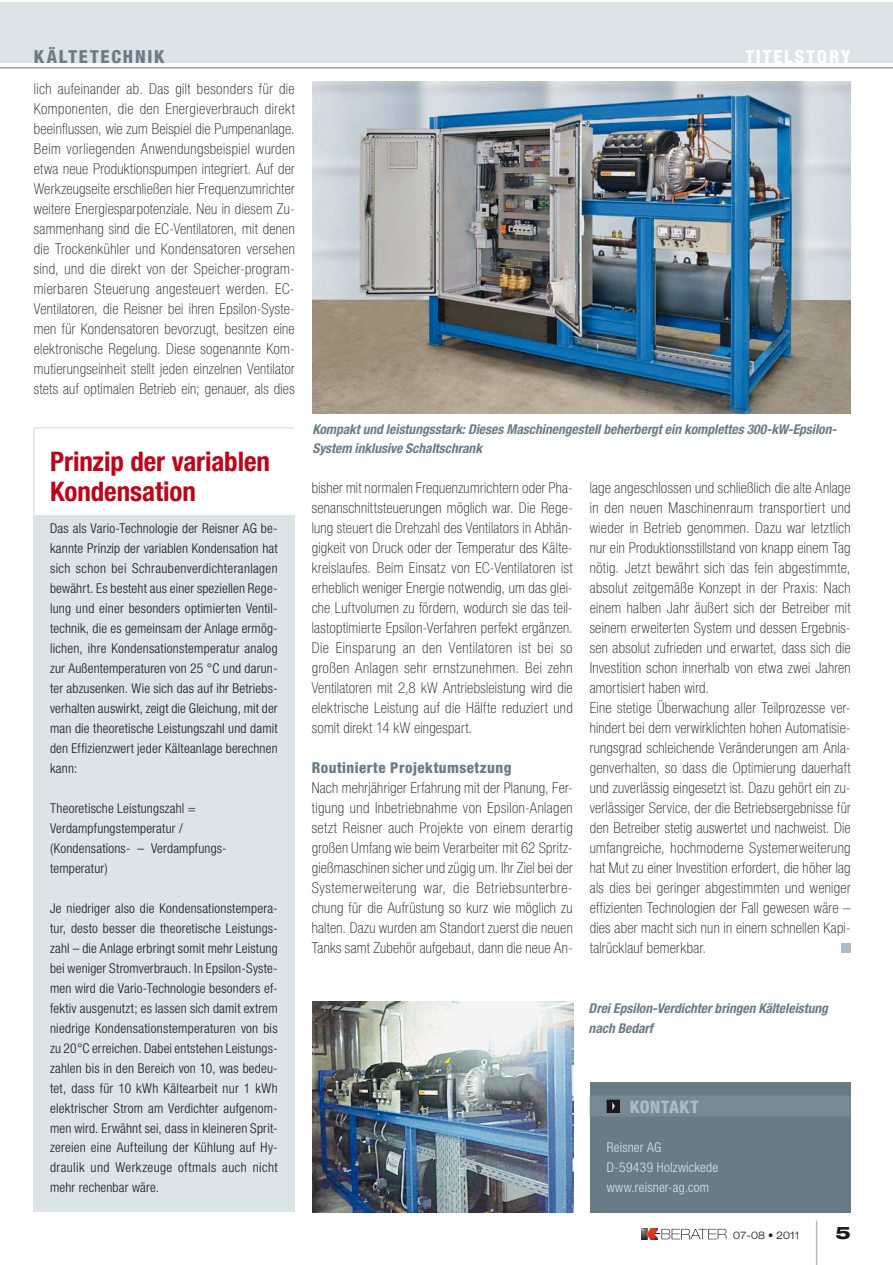
<style>
.page{position:relative;width:893px;height:1265px;background:#fff}
.page>*{position:absolute;margin:0;border:0;box-sizing:border-box;transform-origin:0 0}
.t1{font:700 condensed 27px/30px "Helvetica Neue LT Std";letter-spacing:-.005em;color:#c00318}
.t2{font:800 condensed 18px "Helvetica Neue LT Std";letter-spacing:.105em;color:#697c86}
.t3{font:800 condensed 18px "Helvetica Neue LT Std";letter-spacing:.105em;color:#fff}
.t4{font:800 condensed 17.25px "Helvetica Neue LT Std";letter-spacing:.03em;color:#adbcc4}
.t5{font:800 expanded 17.25px "Helvetica Neue LT Std";color:#1a171c}
.t6{font:100 condensed 15px/20px "Helvetica Neue LT Std";letter-spacing:.02em;color:#1a171c;text-align:justify}
.t7{font:800 condensed 15px "Helvetica Neue LT Std";letter-spacing:.025em;color:#697c86}
.t8{font:300 condensed 13.5px/20px "Helvetica Neue LT Std";letter-spacing:.015em;color:#1a171c;text-align:justify}
.t9{font:italic 700 condensed 13.5px/20px "Helvetica Neue LT Std";color:#697c86}
.t10{font:300 condensed 13.5px/20px "Helvetica Neue LT Std";letter-spacing:.015em;color:#dde4e8}
.t11{font:300 expanded 10.5px "Helvetica Neue LT Std";color:#1a171c}
</style>
<div class="page">
<img style="left:641px;top:1228px;width:14px;height:11px">
<svg style="left:655px;top:1228px;width:71px;height:11px"></svg>
<hr style="left:815px;top:1220px;width:2px;height:44px;background:#adbcc4">
<div style="left:0;top:2px;width:892px;height:61px;background:#dde4e8"></div>
<hr style="left:0;top:67px;width:892px;height:1px;background:#697c86">
<div style="left:840px;top:942px;width:10px;height:10px;background:#adbcc4"></div>
<div style="left:589px;top:1081px;width:261px;height:131px;background:#697c86"></div>
<div style="left:33px;top:515px;width:262px;height:696px;background:#dde4e8"></div>
<div style="left:589px;top:1095px;width:261px;height:21px;background:#788993"></div>
<div style="left:607px;top:1100px;width:12px;height:12px;background:#1a171c"></div>
<div style="left:606px;top:1099px;width:13px;height:13px;border:1px solid #1a171c"></div>
<svg style="left:612px;top:1102px;width:3px;height:8px"></svg>
<img style="left:312px;top:1001px;width:261px;height:211px">
<svg style="left:33px;top:427px;width:261px;height:88px"></svg>
<img style="left:312px;top:82px;width:538px;height:331px">
<p class="t2" style="left:34px;top:50px;width:132px">KÄLTETECHNIK</p>
<p class="t3" style="left:745px;top:50px;width:107px">TITELSTORY</p>
<p class="t6" style="left:34px;top:81px;width:262px">lich auf ein an der ab. Das gilt besonders für die Komponenten, die den Energieverbrauch direkt beeinflussen, wie zum Beispiel die Pumpenanlage.<br>Beim vorliegenden Anwendungsbeispiel wurden etwa neue Produktionspumpen integriert. Auf der Werkzeugseite erschließen hier Frequenzumrichter weitere Energiesparpotenziale. Neu in diesem Zu&shy;sammenhang sind die EC-Ventilatoren, mit denen die Trockenkühler und Kondensatoren versehen sind, und die direkt von der Speicher-program&shy;mierbaren Steuerung angesteuert werden. EC-Ventilatoren, die Reisner bei ihren Epsilon-Syste&shy;men für Kondensatoren bevorzugt, besitzen eine elektronische Regelung. Diese sogenannte Kom&shy;mutierungseinheit stellt jeden einzelnen Ventilator stets auf optimalen Betrieb ein; genauer, als dies</p>
<h1 class="t1" style="left:50px;top:450px;width:221px">Prinzip der variablen<br>Kondensation</h1>
<p class="t8" style="left:50px;top:520px;width:229px">Das als Vario-Technologie der Reisner AG be&shy;kannte Prinzip der variablen Kondensation hat sich schon bei Schraubenverdichteranlagen bewährt. Es besteht aus einer speziellen Rege&shy;lung und einer besonders optimierten Ventil&shy;technik, die es gemeinsam der Anlage ermög&shy;lichen, ihre Kondensationstemperatur analog zur Außentemperaturen von 25 °C und darun&shy;ter abzusenken. Wie sich das auf ihr Betriebs&shy;verhalten auswirkt, zeigt die Gleichung, mit der man die theoretische Leistungszahl und damit den Effizienzwert jeder Kälteanlage berechnen kann:</p>
<p class="t8" style="left:50px;top:800px;width:178px;text-align:left">Theoretische Leistungszahl =<br>Verdampfungstemperatur / (Kondensations- – Verdampfungs&shy;temperatur)</p>
<p class="t8" style="left:50px;top:899px;width:229px">Je niedriger also die Kondensationstempera&shy;tur, desto besser die theoretische Leistungs&shy;zahl – die Anlage erbringt somit mehr Leistung bei weniger Stromverbrauch. In Epsilon-Syste&shy;men wird die Vario-Technologie besonders ef&shy;fektiv ausgenutzt; es lassen sich damit extrem niedrige Kondensationstemperaturen von bis zu 20°C erreichen. Dabei entstehen Leistungs&shy;zahlen bis in den Bereich von 10, was bedeu&shy;tet, dass für 10 kWh Kältearbeit nur 1 kWh elektrischer Strom am Verdichter aufgenom&shy;men wird. Erwähnt sei, dass in kleineren Sprit&shy;zereien eine Aufteilung der Kühlung auf Hy&shy;draulik und Werkzeuge oftmals auch nicht mehr rechenbar wäre.</p>
<p class="t9" style="left:312px;top:420px;width:525px">Kompakt und leistungsstark: Dieses Maschinengestell beherbergt ein komplettes 300-kW-Epsilon-<br>System inklusive Schaltschrank</p>
<p class="t6" style="left:312px;top:480px;width:262px">bisher mit normalen Frequenzumrichtern oder Pha&shy;senanschnittsteuerungen möglich war. Die Rege&shy;lung steuert die Drehzahl des Ventilators in Abhän&shy;gigkeit von Druck oder der Temperatur des Kälte&shy;kreislaufes. Beim Einsatz von EC-Ventilatoren ist erheblich weniger Energie notwendig, um das glei&shy;che Luftvolumen zu fördern, wodurch sie das teil&shy;lastoptimierte Epsilon-Verfahren perfekt ergänzen.<br>Die Einsparung an den Ventilatoren ist bei so großen Anlagen sehr ernstzunehmen. Bei zehn Ventilatoren mit 2,8 kW Antriebsleistung wird die elektrische Leistung auf die Hälfte reduziert und somit direkt 14 kW eingespart.</p>
<p class="t7" style="left:312px;top:762px;width:201px">Routinierte Projektumsetzung</p>
<p class="t6" style="left:312px;top:779px;width:262px">Nach mehrjähriger Erfahrung mit der Planung, Fer&shy;tigung und Inbetriebnahme von Epsilon-Anlagen setzt Reisner auch Projekte von einem derartig großen Umfang wie beim Verarbeiter mit 62 Spritz&shy;gießmaschinen sicher und zügig um. Ihr Ziel bei der Systemerweiterung war, die Betriebsunterbre&shy;chung für die Aufrüstung so kurz wie möglich zu halten. Dazu wurden am Standort zuerst die neuen Tanks samt Zubehör aufgebaut, dann die neue An-</p>
<p class="t6" style="left:589px;top:480px;width:262px;text-align:left">lage angeschlossen und schließlich die alte Anlage in den neuen Maschinenraum transportiert und wieder in Betrieb genommen. Dazu war letztlich nur ein Produktionsstillstand von knapp einem Tag nötig. Jetzt bewährt sich das fein abgestimmte, absolut zeitgemäße Konzept in der Praxis: Nach einem halben Jahr äußert sich der Betreiber mit seinem erweiterten System und dessen Ergebnis&shy;sen absolut zufrieden und erwartet, dass sich die Investition schon innerhalb von etwa zwei Jahren amortisiert haben wird.<br>Eine stetige Überwachung aller Teilprozesse ver&shy;hindert bei dem verwirklichten hohen Automatisie&shy;rungsgrad schleichende Veränderungen am Anla&shy;genverhalten, so dass die Optimierung dauerhaft und zuverlässig eingesetzt ist. Dazu gehört ein zu&shy;verlässiger Service, der die Betriebsergebnisse für den Betreiber stetig auswertet und nachweist. Die umfangreiche, hochmoderne Sys tem er wei te rung hat Mut zu einer Investition erfordert, die höher lag als dies bei geringer abgestimmten und weniger effizienten Technologien der Fall gewesen wäre – dies aber macht sich nun in einem schnellen Kapi&shy;talrücklauf bemerkbar.</p>
<p class="t9" style="left:588px;top:999px;width:241px">Drei Epsilon-Verdichter bringen Kälteleistung nach Bedarf</p>
<p class="t4" style="left:629px;top:1100px;width:70px">KONTAKT</p>
<p class="t10" style="left:606px;top:1139px;width:113px">Reisner AG<br>D-59439 Holzwickede www.reisner-ag.com</p>
<p class="t11" style="left:733px;top:1231px;width:68px">07-08 • 2011</p>
<p class="t5" style="left:835px;top:1227px;width:17px">5</p>
</div>
